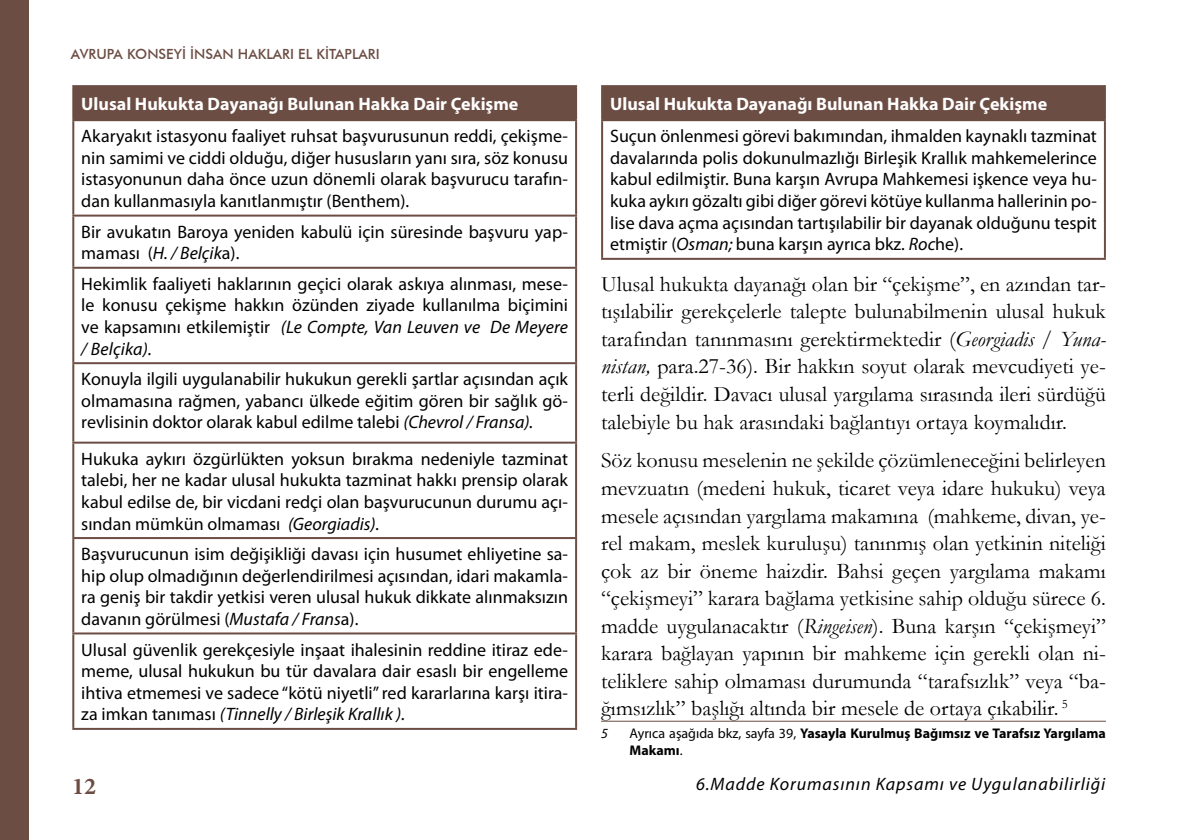
<style>
.page{position:relative;width:1191px;height:840px;background:#fff}
.page>*{position:absolute;margin:0;border:0;box-sizing:border-box;transform-origin:0 0}
.t1{font:700 24px "Minion Pro";color:#6c4d44}
.t2{font:22px/27.6px "Garamond";color:#000;text-align:justify}
.t3{font:18px/21.6px "Myriad Pro";color:#000;text-align:justify}
.t4{font:700 18px "Myriad Pro";color:#fff}
.t5{font:italic 18px "Myriad Pro";letter-spacing:.05em;color:#000}
.t6{font:700 14px/16.8px "Myriad Pro";color:#000}
.t7{font:500 14px "Futura BT";color:#6c4d44}
.t8{font:italic 14px "Myriad Pro";color:#000}
.s1{font-style:italic}
.s2{font-weight:400}
</style>
<div class="page">
<div style="left:0;top:0;width:28px;height:839px;background:#6c4d44"></div>
<div style="left:73px;top:86px;width:503px;height:34px;background:#6c4d44"></div>
<hr style="left:72px;top:85px;width:505px;height:2px;background:#6c4d44">
<hr style="left:72px;top:87px;width:2px;height:32px;background:#6c4d44">
<hr style="left:575px;top:87px;width:2px;height:32px;background:#6c4d44">
<hr style="left:72px;top:727px;width:505px;height:2px;background:#6c4d44">
<hr style="left:72px;top:119px;width:505px;height:2px;background:#6c4d44">
<hr style="left:72px;top:121px;width:2px;height:93px;background:#6c4d44">
<hr style="left:575px;top:121px;width:2px;height:93px;background:#6c4d44">
<hr style="left:72px;top:214px;width:505px;height:2px;background:#6c4d44">
<hr style="left:72px;top:216px;width:2px;height:50px;background:#6c4d44">
<hr style="left:575px;top:216px;width:2px;height:50px;background:#6c4d44">
<hr style="left:72px;top:266px;width:505px;height:2px;background:#6c4d44">
<hr style="left:72px;top:268px;width:2px;height:94px;background:#6c4d44">
<hr style="left:575px;top:268px;width:2px;height:94px;background:#6c4d44">
<hr style="left:72px;top:362px;width:505px;height:2px;background:#6c4d44">
<hr style="left:72px;top:364px;width:2px;height:77px;background:#6c4d44">
<hr style="left:575px;top:364px;width:2px;height:77px;background:#6c4d44">
<hr style="left:72px;top:441px;width:505px;height:2px;background:#6c4d44">
<hr style="left:72px;top:443px;width:2px;height:93px;background:#6c4d44">
<hr style="left:575px;top:443px;width:2px;height:93px;background:#6c4d44">
<hr style="left:72px;top:536px;width:505px;height:2px;background:#6c4d44">
<hr style="left:72px;top:538px;width:2px;height:94px;background:#6c4d44">
<hr style="left:575px;top:538px;width:2px;height:94px;background:#6c4d44">
<hr style="left:72px;top:632px;width:505px;height:2px;background:#6c4d44">
<hr style="left:72px;top:634px;width:2px;height:93px;background:#6c4d44">
<hr style="left:575px;top:634px;width:2px;height:93px;background:#6c4d44">
<div style="left:602px;top:86px;width:503px;height:34px;background:#6c4d44"></div>
<hr style="left:601px;top:85px;width:505px;height:2px;background:#6c4d44">
<hr style="left:601px;top:87px;width:2px;height:32px;background:#6c4d44">
<hr style="left:1104px;top:87px;width:2px;height:32px;background:#6c4d44">
<hr style="left:601px;top:119px;width:505px;height:2px;background:#6c4d44">
<hr style="left:601px;top:121px;width:2px;height:137px;background:#6c4d44">
<hr style="left:1104px;top:121px;width:2px;height:137px;background:#6c4d44">
<hr style="left:601px;top:258px;width:505px;height:2px;background:#6c4d44">
<hr style="left:601px;top:720px;width:505px;height:1px;background:#6c4d44">
<p class="t7" style="left:71px;top:46px;width:310px">AVRUPA KONSEYİ İNSAN HAKLARI EL KİTAPLARI</p>
<p class="t4" style="left:81px;top:92px;width:438px">Ulusal Hukukta Dayanağı Bulunan Hakka Dair Çekişme</p>
<p class="t3" style="left:81px;top:125px;width:488px">Akaryakıt istasyonu faaliyet ruhsat başvurusunun reddi, çekişme&shy;nin samimi ve ciddi olduğu, diğer hususların yanı sıra, söz konusu istasyonunun daha önce uzun dönemli olarak başvurucu tarafın&shy;dan kullanmasıyla kanıtlanmıştır (Benthem).</p>
<p class="t3" style="left:81px;top:220px;width:488px">Bir avukatın Baroya yeniden kabulü için süresinde başvuru yap&shy;maması (<span class="s1">H. / Belçik</span>a).</p>
<p class="t3" style="left:81px;top:272px;width:488px">Hekimlik faaliyeti haklarının geçici olarak askıya alınması, mese&shy;le konusu çekişme hakkın özünden ziyade kullanılma biçimini ve kapsamını etkilemiştir <span class="s1">(Le Compte, Van Leuven ve De Meyere / Belçika).</span></p>
<p class="t3" style="left:81px;top:368px;width:488px">Konuyla ilgili uygulanabilir hukukun gerekli şartlar açısından açık olmamasına rağmen, yabancı ülkede eğitim gören bir sağlık gö&shy;revlisinin doktor olarak kabul edilme talebi <span class="s1">(Chevrol / Fransa).</span></p>
<p class="t3" style="left:81px;top:447px;width:488px">Hukuka aykırı özgürlükten yoksun bırakma nedeniyle tazminat talebi, her ne kadar ulusal hukukta tazminat hakkı prensip olarak kabul edilse de, bir vicdani redçi olan başvurucunun durumu açı&shy;sından mümkün olmaması <span class="s1">(Georgiadis).</span></p>
<p class="t3" style="left:81px;top:542px;width:488px">Başvurucunun isim değişikliği davası için husumet ehliyetine sa&shy;hip olup olmadığının değerlendirilmesi açısından, idari makamla&shy;ra geniş bir takdir yetkisi veren ulusal hukuk dikkate alınmaksızın davanın görülmesi (<span class="s1">Mustafa / Frans</span>a).</p>
<p class="t3" style="left:81px;top:638px;width:488px">Ulusal güvenlik gerekçesiyle inşaat ihalesinin reddine itiraz ede&shy;meme, ulusal hukukun bu tür davalara dair esaslı bir engelleme ihtiva etmemesi ve sadece “kötü niyetli” red kararlarına karşı itira&shy;za imkan tanıması <span class="s1">(Tinnelly / Birleşik Krallık ).</span></p>
<h1 class="t1" style="left:72px;top:768px;width:25px">12</h1>
<p class="t4" style="left:610px;top:92px;width:438px">Ulusal Hukukta Dayanağı Bulunan Hakka Dair Çekişme</p>
<p class="t3" style="left:610px;top:125px;width:488px">Suçun önlenmesi görevi bakımından, ihmalden kaynaklı tazminat davalarında polis dokunulmazlığı Birleşik Krallık mahkemelerince kabul edilmiştir. Buna karşın Avrupa Mahkemesi işkence veya hu&shy;kuka aykırı gözaltı gibi diğer görevi kötüye kullanma hallerinin po&shy;lise dava açma açısından tartışılabilir bir dayanak olduğunu tespit etmiştir (<span class="s1">Osman;</span> buna karşın ayrıca bkz. <span class="s1">Roc</span>he).</p>
<p class="t2" style="left:601px;top:269px;width:506px">Ulusal hukukta dayanağı olan bir “çekişme”, en azından tar&shy;tışılabilir gerekçelerle talepte bulunabilmenin ulusal hukuk tarafından tanınmasını gerektirmektedir (<span class="s1">Georgiadis / Yuna&shy;nistan,</span> para.27-36). Bir hakkın soyut olarak mevcudiyeti ye&shy;terli değildir. Davacı ulusal yargılama sırasında ileri sürdüğü talebiyle bu hak arasındaki bağlantıyı ortaya koymalıdır.</p>
<p class="t2" style="left:601px;top:446px;width:506px">Söz konusu meselenin ne şekilde çözümleneceğini belirleyen mevzuatın (medeni hukuk, ticaret veya idare hukuku) veya mesele açısından yargılama makamına (mahkeme, divan, ye&shy;rel makam, meslek kuruluşu) tanınmış olan yetkinin niteliği çok az bir öneme haizdir. Bahsi geçen yargılama makamı “çekişmeyi” karara bağlama yetkisine sahip olduğu sürece 6. madde uygulanacaktır (<span class="s1">Ringeisen</span>). Buna karşın “çekişmeyi” karara bağlayan yapının bir mahkeme için gerekli olan ni&shy;teliklere sahip olmaması durumunda “tarafsızlık” veya “ba&shy;ğımsızlık” başlığı altında bir mesele de ortaya çıkabilir. <sup>5</sup></p>
<p class="t8" style="left:601px;top:724px;width:8px">5</p>
<p class="t6" style="left:629px;top:724px;width:478px"><span class="s2">Ayrıca aşağıda bkz, sayfa 39,</span> Yasayla Kurulmuş Bağımsız ve Tarafsız Yargılama<br>Makamı<span class="s2">.</span></p>
<p class="t5" style="left:696px;top:772px;width:411px">6.Madde Korumasının Kapsamı ve Uygulanabilirliği</p>
</div>
